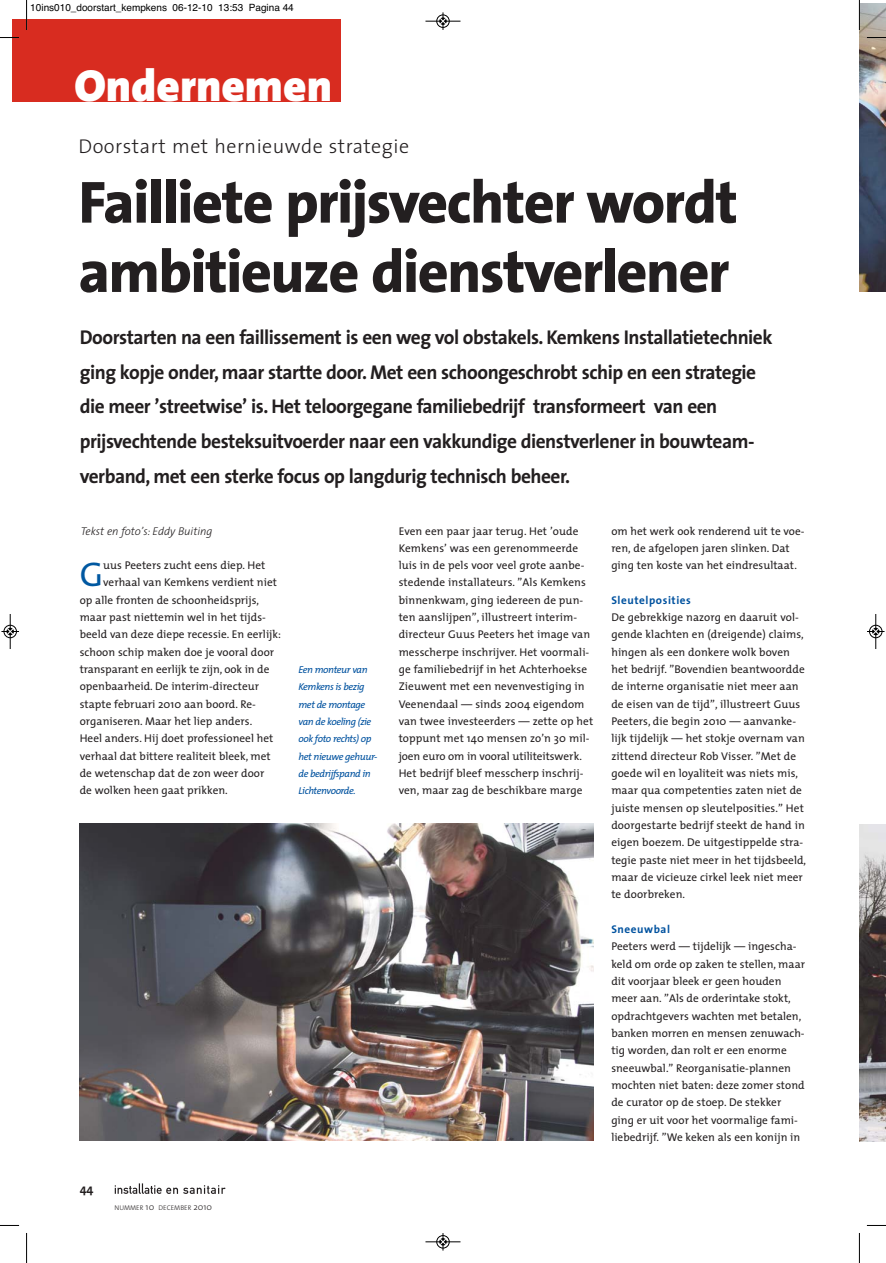
<style>
.page{position:relative;width:886px;height:1263px;background:#fff}
.page>*{position:absolute;margin:0;border:0;box-sizing:border-box;transform-origin:0 0}
.t1{font:800 60px/69.2px "The Sans";letter-spacing:-.025em;color:#231f20}
.t2{font:900 45px "The Sans";color:#fff}
.t3{font:34.38px "The Mix";color:#0058a1}
.t4{font:700 20px/34.6px "The Sans";letter-spacing:-.025em;color:#231f20}
.t5{font:300 20px "The Sans";letter-spacing:.025em;color:#231f20}
.t6{font:700 12.5px "The Sans";color:#231f20}
.t7{font:11.25px/17.4px "The Mix";letter-spacing:.005em;color:#231f20}
.t8{font:italic 300 11.25px "The Sans";color:#231f20}
.t9{font:700 11.25px "The Sans";letter-spacing:.05em;color:#00529f}
.t10{font:italic 10px/17.4px "The Mix";letter-spacing:-.04em;color:#00529f}
.t11{font:10px "Helvetica";color:#000}
.t12{font:300 6.75px "The Mix";color:#231f20}
.s1{font-size:9px}
</style>
<div class="page">
<div style="left:12px;top:19px;width:329px;height:82px;background:#d82c20"></div>
<svg style="left:115px;top:1183px;width:111px;height:10px"></svg>
<img style="left:859px;top:4px;width:27px;height:288px">
<img style="left:80px;top:823px;width:514px;height:317px">
<img style="left:859px;top:824px;width:27px;height:316px">
<hr style="left:26px;top:0;width:1px;height:30px;background:#000">
<svg style="left:0;top:37px;width:19px;height:1px"></svg>
<hr style="left:859px;top:0;width:1px;height:30px;background:#000">
<svg style="left:867px;top:37px;width:19px;height:1px"></svg>
<hr style="left:26px;top:1232px;width:1px;height:30px;background:#000">
<hr style="left:859px;top:1232px;width:1px;height:30px;background:#000">
<div style="left:436px;top:14px;width:14px;height:14px;border:1px solid #fff;border-radius:50%"></div>
<hr style="left:425px;top:21px;width:35px;height:1px;background:#000">
<div style="left:437px;top:15px;width:12px;height:13px;border:1px solid #000;border-radius:50%"></div>
<svg style="left:440px;top:12px;width:6px;height:18px"></svg>
<div style="left:436px;top:1234px;width:14px;height:14px;border:1px solid #fff;border-radius:50%"></div>
<hr style="left:425px;top:1241px;width:35px;height:1px;background:#000">
<div style="left:437px;top:1234px;width:12px;height:13px;border:1px solid #000;border-radius:50%"></div>
<svg style="left:440px;top:1233px;width:6px;height:17px"></svg>
<div style="left:4px;top:624px;width:13px;height:14px;border:1px solid #fff;border-radius:50%"></div>
<hr style="left:10px;top:614px;width:1px;height:35px;background:#000">
<div style="left:4px;top:625px;width:13px;height:12px;border:1px solid #000;border-radius:50%"></div>
<svg style="left:1px;top:628px;width:18px;height:6px"></svg>
<div style="left:869px;top:624px;width:13px;height:14px;border:1px solid #fff;border-radius:50%"></div>
<hr style="left:875px;top:614px;width:1px;height:35px;background:#000">
<div style="left:869px;top:625px;width:13px;height:12px;border:1px solid #000;border-radius:50%"></div>
<svg style="left:867px;top:628px;width:17px;height:6px"></svg>
<p class="t11" style="left:30px;top:4px;width:265px">10ins010_doorstart_kempkens 06-12-10 13:53 Pagina 44</p>
<h2 class="t2" style="left:74px;top:68px;width:259px">Ondernemen</h2>
<h3 class="t5" style="left:78px;top:138px;width:332px">Doorstart met hernieuwde strategie</h3>
<h1 class="t1" style="left:78px;top:173px;width:661px">Failliete prijsvechter wordt ambitieuze dienstverlener</h1>
<p class="t4" style="left:80px;top:322px;width:694px">Doorstarten na een faillissement is een weg vol obstakels. Kemkens Installatietechniek ging kopje onder, maar startte door. Met een schoongeschrobt schip en een strategie die meer ’streetwise’ is. Het teloorgegane familiebedrijf transformeert van een prijsvechtende besteksuitvoerder naar een vakkundige dienstverlener in bouwteam&shy;verband, met een sterke focus op langdurig technisch beheer.</p>
<p class="t8" style="left:81px;top:526px;width:133px">Tekst en foto’s: Eddy Buiting</p>
<h3 class="t3" style="left:80px;top:561px;width:25px">G</h3>
<p class="t7" style="left:103px;top:557px;width:164px">uus Peeters zucht eens diep. Het</p>
<p class="t7" style="left:399px;top:523px;width:196px">Even een paar jaar terug. Het ’oude Kemkens’ was een gerenommeerde luis in de pels voor veel grote aanbe&shy;stedende installateurs. ”Als Kemkens binnenkwam, ging iedereen de pun&shy;ten aanslijpen”, illustreert interim&shy;directeur Guus Peeters het image van messcherpe inschrijver. Het voormali&shy;ge familiebedrijf in het Achterhoekse Zieuwent met een nevenvestiging in Veenendaal — sinds 2004 eigendom van twee investeerders — zette op het toppunt met 140 mensen zo’n 30 mil&shy;joen euro om in vooral utiliteitswerk.<br>Het bedrijf bleef messcherp inschrij&shy;ven, maar zag de beschikbare marge</p>
<p class="t7" style="left:611px;top:523px;width:195px">om het werk ook renderend uit te voe&shy;ren, de afgelopen jaren slinken. Dat ging ten koste van het eindresultaat.</p>
<p class="t7" style="left:103px;top:575px;width:175px">verhaal van Kemkens verdient niet</p>
<p class="t7" style="left:80px;top:592px;width:181px">op alle fronten de schoonheidsprijs,</p>
<p class="t7" style="left:80px;top:609px;width:188px">maar past niettemin wel in het tijds-</p>
<p class="t7" style="left:80px;top:627px;width:203px">beeld van deze diepe recessie. En eerlijk:</p>
<p class="t7" style="left:80px;top:644px;width:196px">schoon schip maken doe je vooral door</p>
<p class="t7" style="left:80px;top:661px;width:191px">transparant en eerlijk te zijn, ook in de</p>
<p class="t7" style="left:80px;top:679px;width:181px">openbaarheid. De interim-directeur</p>
<p class="t7" style="left:80px;top:696px;width:178px">stapte februari 2010 aan boord. Re-</p>
<p class="t7" style="left:80px;top:713px;width:174px">organiseren. Maar het liep anders.</p>
<p class="t7" style="left:80px;top:730px;width:195px">Heel anders. Hij doet professioneel het</p>
<p class="t7" style="left:80px;top:748px;width:192px">verhaal dat bittere realiteit bleek, met</p>
<p class="t7" style="left:80px;top:765px;width:186px">de wetenschap dat de zon weer door</p>
<p class="t7" style="left:80px;top:782px;width:150px">de wolken heen gaat prikken.</p>
<p class="t9" style="left:611px;top:595px;width:81px">Sleutelposities</p>
<p class="t7" style="left:611px;top:609px;width:196px">De gebrekkige nazorg en daaruit vol&shy;gende klachten en (dreigende) claims, hingen als een donkere wolk boven het bedrijf. ”Bovendien beantwoordde de interne organisatie niet meer aan de eisen van de tijd”, illustreert Guus Peeters, die begin 2010 — aanvanke&shy;lijk tijdelijk — het stokje overnam van zittend directeur Rob Visser. ”Met de goede wil en loyaliteit was niets mis, maar qua competenties zaten niet de juiste mensen op sleutelposities.” Het doorgestarte bedrijf steekt de hand in eigen boezem. De uitgestippelde stra&shy;tegie paste niet meer in het tijdsbeeld, maar de vicieuze cirkel leek niet meer te doorbreken.</p>
<p class="t9" style="left:611px;top:924px;width:60px">Sneeuwbal</p>
<p class="t7" style="left:611px;top:938px;width:195px">Peeters werd — tijdelijk — ingescha&shy;keld om orde op zaken te stellen, maar dit voorjaar bleek er geen houden meer aan. ”Als de orderintake stokt, opdrachtgevers wachten met betalen, banken morren en mensen zenuwach&shy;tig worden, dan rolt er een enorme sneeuwbal.” Reorganisatie-plannen mochten niet baten: deze zomer stond de curator op de stoep. De stekker ging er uit voor het voormalige fami&shy;liebedrijf. ”We keken als een konijn in</p>
<p class="t10" style="left:298px;top:662px;width:80px">Een monteur van<br>Kemkens is bezig met de montage van de koeling (zie ook foto rechts) op het nieuwe gehuur&shy;de bedrijfspand in<br>Lichtenvoorde.</p>
<p class="t6" style="left:80px;top:1183px;width:15px">44</p>
<p class="t12" style="left:114px;top:1204px;width:99px">NUMMER <span class="s1">10</span> DECEMBER <span class="s1">2010</span></p>
</div>
